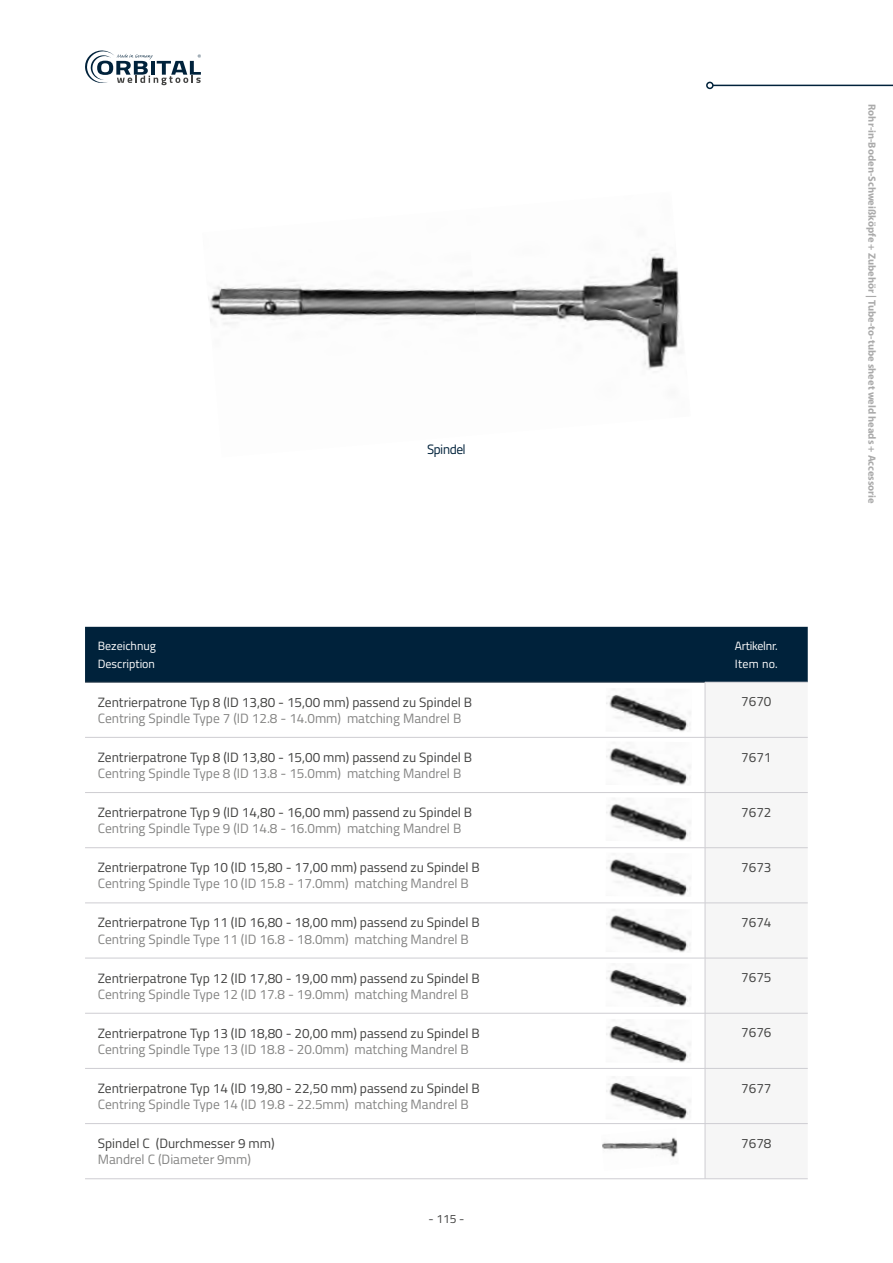
<style>
.page{position:relative;width:893px;height:1263px;background:#fff}
.page>*{position:absolute;margin:0;border:0;box-sizing:border-box;transform-origin:0 0}
.t1{font:13.5px "Titillium";color:#424241}
.t2{font:13.5px "Titillium";color:#848483}
.t3{font:13.5px "Titillium Text 14 L 400 wt";letter-spacing:-.05em;color:#00223b}
.t4{font:12px/18px "Titillium";color:#fff}
.t5{font:12px/18px "Titillium";letter-spacing:-.02em;color:#fff}
.t6{font:12px "Titillium";color:#424241}
.t7{font:700 10.5px "Myriad Pro";color:#aaa}
</style>
<div class="page">
<svg style="left:85px;top:50px;width:116px;height:35px"></svg>
<hr style="left:713px;top:85px;width:180px;height:1px;background:#00223b">
<div style="left:706px;top:82px;width:8px;height:7px;border:2px solid #00223b;border-radius:50%"></div>
<img style="left:208px;top:250px;width:474px;height:120px">
<div style="left:85px;top:627px;width:723px;height:55px;background:#00223b"></div>
<svg style="left:85px;top:683px;width:620px;height:495px"></svg>
<div style="left:706px;top:736px;width:102px;height:389px;background:#f6f6f6"></div>
<hr style="left:705px;top:682px;width:103px;height:1px;background:#cecdd2">
<hr style="left:705px;top:737px;width:103px;height:1px;background:#cecdd2">
<hr style="left:705px;top:792px;width:103px;height:1px;background:#cecdd2">
<hr style="left:705px;top:847px;width:103px;height:1px;background:#cecdd2">
<hr style="left:705px;top:903px;width:103px;height:1px;background:#cecdd2">
<hr style="left:705px;top:958px;width:103px;height:1px;background:#cecdd2">
<hr style="left:705px;top:1013px;width:103px;height:1px;background:#cecdd2">
<hr style="left:705px;top:1068px;width:103px;height:1px;background:#cecdd2">
<hr style="left:705px;top:1123px;width:103px;height:1px;background:#cecdd2">
<hr style="left:705px;top:1178px;width:103px;height:1px;background:#cecdd2">
<hr style="left:85px;top:682px;width:620px;height:1px;background:#2f3f4e">
<hr style="left:705px;top:737px;width:1px;height:55px;background:#cecdd2">
<hr style="left:705px;top:793px;width:1px;height:54px;background:#cecdd2">
<hr style="left:705px;top:848px;width:1px;height:55px;background:#cecdd2">
<hr style="left:705px;top:903px;width:1px;height:55px;background:#cecdd2">
<hr style="left:705px;top:958px;width:1px;height:55px;background:#cecdd2">
<hr style="left:705px;top:1013px;width:1px;height:55px;background:#cecdd2">
<hr style="left:85px;top:1068px;width:620px;height:1px;background:#cecdd2">
<hr style="left:705px;top:1068px;width:1px;height:55px;background:#cecdd2">
<hr style="left:85px;top:1123px;width:620px;height:1px;background:#cecdd2">
<hr style="left:705px;top:1124px;width:1px;height:54px;background:#cecdd2">
<hr style="left:85px;top:1178px;width:620px;height:1px;background:#cecdd2">
<hr style="left:705px;top:682px;width:1px;height:55px;background:#cecdd2">
<hr style="left:85px;top:737px;width:620px;height:1px;background:#cecdd2">
<hr style="left:85px;top:792px;width:620px;height:1px;background:#cecdd2">
<hr style="left:85px;top:847px;width:620px;height:1px;background:#cecdd2">
<hr style="left:85px;top:903px;width:620px;height:1px;background:#cecdd2">
<hr style="left:85px;top:958px;width:620px;height:1px;background:#cecdd2">
<hr style="left:85px;top:1013px;width:620px;height:1px;background:#cecdd2">
<img style="left:601px;top:1128px;width:78px;height:43px">
<img style="left:606px;top:741px;width:86px;height:45px">
<img style="left:606px;top:688px;width:86px;height:44px">
<img style="left:606px;top:853px;width:86px;height:44px">
<img style="left:606px;top:963px;width:86px;height:44px">
<img style="left:606px;top:797px;width:86px;height:44px">
<img style="left:606px;top:908px;width:86px;height:45px">
<img style="left:606px;top:1019px;width:86px;height:44px">
<img style="left:606px;top:1076px;width:86px;height:44px">
<p class="t3" style="left:427px;top:442px;width:40px">Spindel</p>
<p class="t4" style="left:98px;top:636px;width:60px">Bezeichnug<br>Description</p>
<p class="t5" style="left:735px;top:636px;width:44px">Artikelnr.<br>Item no.</p>
<p class="t1" style="left:98px;top:692px;width:376px">Zentrierpatrone Typ 8 (ID 13,80 - 15,00 mm) passend zu Spindel B</p>
<p class="t2" style="left:98px;top:708px;width:365px">Centring Spindle Type 7 (ID 12.8 - 14.0mm) matching Mandrel B</p>
<p class="t1" style="left:741px;top:692px;width:32px">7670</p>
<p class="t1" style="left:98px;top:747px;width:376px">Zentrierpatrone Typ 8 (ID 13,80 - 15,00 mm) passend zu Spindel B</p>
<p class="t2" style="left:98px;top:763px;width:365px">Centring Spindle Type 8 (ID 13.8 - 15.0mm) matching Mandrel B</p>
<p class="t1" style="left:741px;top:747px;width:32px">7671</p>
<p class="t1" style="left:98px;top:802px;width:376px">Zentrierpatrone Typ 9 (ID 14,80 - 16,00 mm) passend zu Spindel B</p>
<p class="t2" style="left:98px;top:819px;width:365px">Centring Spindle Type 9 (ID 14.8 - 16.0mm) matching Mandrel B</p>
<p class="t1" style="left:741px;top:802px;width:32px">7672</p>
<p class="t1" style="left:98px;top:858px;width:384px">Zentrierpatrone Typ 10 (ID 15,80 - 17,00 mm) passend zu Spindel B</p>
<p class="t2" style="left:98px;top:874px;width:373px">Centring Spindle Type 10 (ID 15.8 - 17.0mm) matching Mandrel B</p>
<p class="t1" style="left:741px;top:857px;width:32px">7673</p>
<p class="t1" style="left:98px;top:913px;width:384px">Zentrierpatrone Typ 11 (ID 16,80 - 18,00 mm) passend zu Spindel B</p>
<p class="t2" style="left:98px;top:929px;width:373px">Centring Spindle Type 11 (ID 16.8 - 18.0mm) matching Mandrel B</p>
<p class="t1" style="left:741px;top:912px;width:32px">7674</p>
<p class="t1" style="left:98px;top:968px;width:384px">Zentrierpatrone Typ 12 (ID 17,80 - 19,00 mm) passend zu Spindel B</p>
<p class="t2" style="left:98px;top:984px;width:373px">Centring Spindle Type 12 (ID 17.8 - 19.0mm) matching Mandrel B</p>
<p class="t1" style="left:741px;top:968px;width:32px">7675</p>
<p class="t1" style="left:98px;top:1023px;width:384px">Zentrierpatrone Typ 13 (ID 18,80 - 20,00 mm) passend zu Spindel B</p>
<p class="t2" style="left:98px;top:1039px;width:373px">Centring Spindle Type 13 (ID 18.8 - 20.0mm) matching Mandrel B</p>
<p class="t1" style="left:741px;top:1023px;width:32px">7676</p>
<p class="t1" style="left:98px;top:1078px;width:384px">Zentrierpatrone Typ 14 (ID 19,80 - 22,50 mm) passend zu Spindel B</p>
<p class="t2" style="left:98px;top:1094px;width:373px">Centring Spindle Type 14 (ID 19.8 - 22.5mm) matching Mandrel B</p>
<p class="t1" style="left:741px;top:1078px;width:32px">7677</p>
<p class="t1" style="left:98px;top:1133px;width:178px">Spindel C (Durchmesser 9 mm)</p>
<p class="t2" style="left:98px;top:1150px;width:155px">Mandrel C (Diameter 9mm)</p>
<p class="t1" style="left:741px;top:1133px;width:32px">7678</p>
<p class="t6" style="left:428px;top:1210px;width:37px">- 115 -</p>
<p class="t7" style="left:879px;top:104px;width:401px;rotate:90deg">Rohr-in-Boden-Schweißköpfe + Zubehör | Tube-to-tube sheet weld heads + Accessorie</p>
</div>
